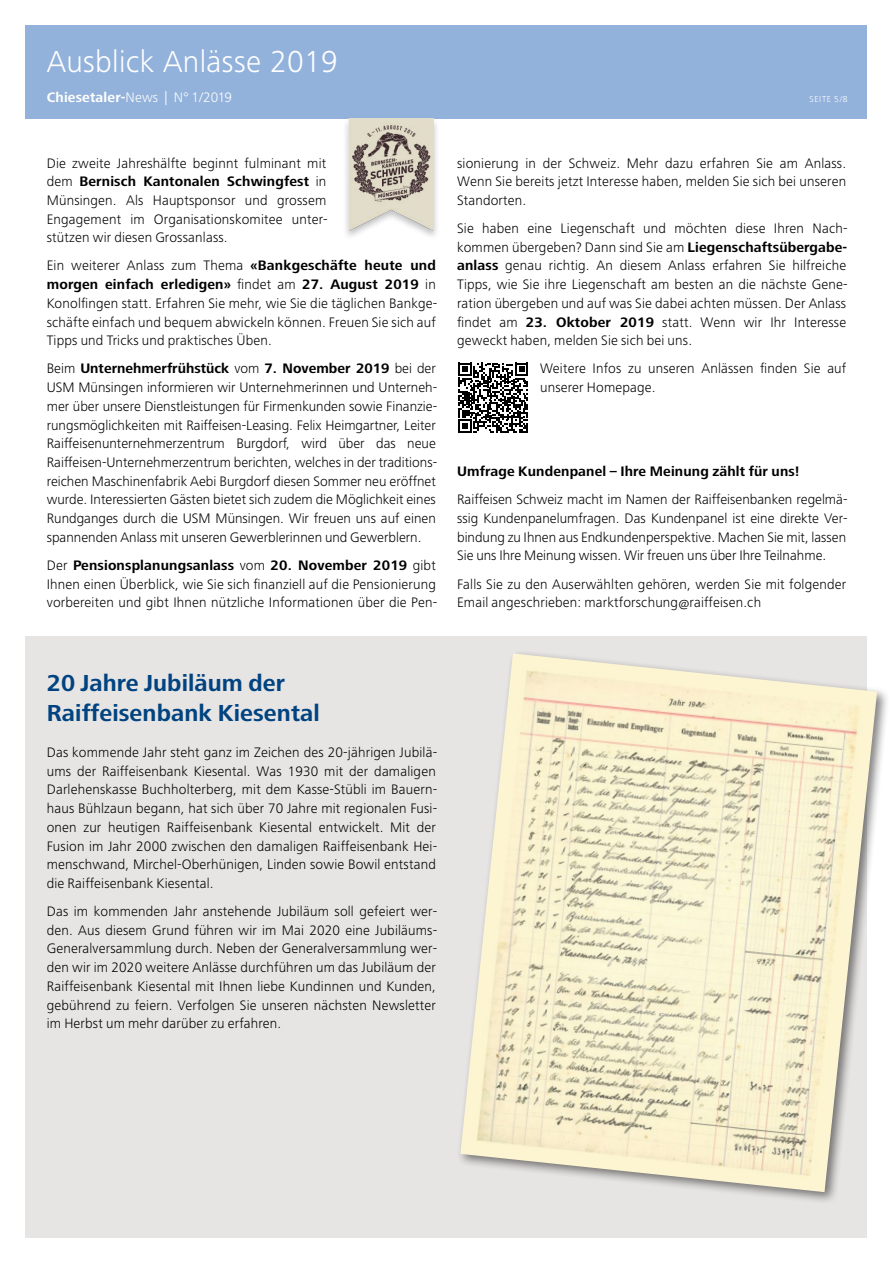
<style>
.page{position:relative;width:893px;height:1263px;background:#fff}
.page>*{position:absolute;margin:0;border:0;box-sizing:border-box;transform-origin:0 0}
.t1{font:300 31.5px "Frutiger Next LT";letter-spacing:.01em;color:#fff}
.t2{font:700 24px/30px "Frutiger Next LT";letter-spacing:.005em;color:#004380}
.t3{font:300 14.25px/18.8px "Frutiger Next LT";letter-spacing:.01em;color:#000;text-align:justify}
.t4{font:700 14.25px "Frutiger Next LT";letter-spacing:.01em;color:#000}
.t5{font:300 14.25px "Frutiger Next LT";letter-spacing:.01em;color:#fff}
.t6{font:300 9px "Frutiger Next LT";letter-spacing:.07em;color:#fff}
.s1{font-weight:700}
</style>
<div class="page">
<div style="left:26px;top:26px;width:841px;height:93px;background:#93b2db"></div>
<div style="left:26px;top:636px;width:841px;height:601px;background:#e7e5e4"></div>
<div style="left:456px;top:649px;width:434px;height:556px;background:#000;opacity:.5"></div>
<img style="left:460px;top:653px;width:417px;height:539px">
<svg style="left:458px;top:363px;width:70px;height:70px"></svg>
<div style="left:342px;top:116px;width:98px;height:125px;background:#000;opacity:.25"></div>
<img style="left:348px;top:119px;width:88px;height:112px">
<h1 class="t1" style="left:47px;top:44px;width:293px">Ausblick Anlässe 2019</h1>
<p class="t5" style="left:47px;top:90px;width:187px"><span class="s1">Chiesetaler-</span>News | N° 1/2019</p>
<p class="t6" style="left:810px;top:94px;width:39px">SEITE 5/8</p>
<p class="t3" style="left:47px;top:153px;width:282px">Die zweite Jahreshälfte beginnt fulminant mit dem <span class="s1">Bernisch Kantonalen Schwingfest</span> in Münsingen. Als Hauptsponsor und grossem Engagement im Organisationskomitee unter&shy;stützen wir diesen Grossanlass.</p>
<p class="t3" style="left:47px;top:256px;width:392px">Ein weiterer Anlass zum Thema <span class="s1">«Bankgeschäfte heute und morgen einfach erledigen»</span> findet am <span class="s1">27. August 2019</span> in Konolfingen statt. Erfahren Sie mehr, wie Sie die täglichen Bankge&shy;schäfte einfach und bequem abwickeln können. Freuen Sie sich auf Tipps und Tricks und praktisches Üben.</p>
<p class="t3" style="left:47px;top:359px;width:392px">Beim <span class="s1">Unternehmerfrühstück</span> vom <span class="s1">7. November 2019</span> bei der USM Münsingen informieren wir Unternehmerinnen und Unterneh&shy;mer über unsere Dienstleistungen für Firmenkunden sowie Finanzie&shy;rungsmöglichkeiten mit Raiffeisen-Leasing. Felix Heimgartner, Leiter Raiffeisenunternehmerzentrum Burgdorf, wird über das neue Raiffeisen-Unternehmerzentrum berichten, welches in der traditions&shy;reichen Maschinenfabrik Aebi Burgdorf diesen Sommer neu eröffnet wurde. Interessierten Gästen bietet sich zudem die Möglichkeit eines Rundganges durch die USM Münsingen. Wir freuen uns auf einen spannenden Anlass mit unseren Gewerblerinnen und Gewerblern.</p>
<p class="t3" style="left:47px;top:556px;width:392px">Der <span class="s1">Pensionsplanungsanlass</span> vom <span class="s1">20. November 2019</span> gibt Ihnen einen Überblick, wie Sie sich finanziell auf die Pensionierung vorbereiten und gibt Ihnen nützliche Informationen über die Pen-</p>
<p class="t3" style="left:457px;top:153px;width:391px">sionierung in der Schweiz. Mehr dazu erfahren Sie am Anlass.<br>Wenn Sie bereits jetzt Interesse haben, melden Sie sich bei unseren Standorten.</p>
<p class="t3" style="left:457px;top:219px;width:392px">Sie haben eine Liegenschaft und möchten diese Ihren Nach&shy;kommen übergeben? Dann sind Sie am <span class="s1">Liegenschaftsübergabe&shy;anlass</span> genau richtig. An diesem Anlass erfahren Sie hilfreiche Tipps, wie Sie ihre Liegenschaft am besten an die nächste Gene&shy;ration übergeben und auf was Sie dabei achten müssen. Der Anlass findet am <span class="s1">23. Oktober 2019</span> statt. Wenn wir Ihr Interesse geweckt haben, melden Sie sich bei uns.</p>
<p class="t3" style="left:540px;top:359px;width:308px">Weitere Infos zu unseren Anlässen finden Sie auf unserer Homepage.</p>
<p class="t4" style="left:457px;top:464px;width:344px">Umfrage Kundenpanel – Ihre Meinung zählt für uns!</p>
<p class="t3" style="left:457px;top:490px;width:392px">Raiffeisen Schweiz macht im Namen der Raiffeisenbanken regelmä&shy;ssig Kundenpanelumfragen. Das Kundenpanel ist eine direkte Ver&shy;bindung zu Ihnen aus Endkundenperspektive. Machen Sie mit, lassen Sie uns Ihre Meinung wissen. Wir freuen uns über Ihre Teilnahme.</p>
<p class="t3" style="left:457px;top:574px;width:391px">Falls Sie zu den Auserwählten gehören, werden Sie mit folgender<br>Email angeschrieben: marktforschung@raiffeisen.ch</p>
<h2 class="t2" style="left:47px;top:668px;width:275px">20 Jahre Jubiläum der<br>Raiffeisenbank Kiesental</h2>
<p class="t3" style="left:47px;top:743px;width:392px">Das kommende Jahr steht ganz im Zeichen des 20-jährigen Jubilä&shy;ums der Raiffeisenbank Kiesental. Was 1930 mit der damaligen Darlehenskasse Buchholterberg, mit dem Kasse-Stübli im Bauern&shy;haus Bühlzaun begann, hat sich über 70 Jahre mit regionalen Fusi&shy;onen zur heutigen Raiffeisenbank Kiesental entwickelt. Mit der Fusion im Jahr 2000 zwischen den damaligen Raiffeisenbank Hei&shy;menschwand, Mirchel-Oberhünigen, Linden sowie Bowil entstand die Raiffeisenbank Kiesental.</p>
<p class="t3" style="left:47px;top:902px;width:392px">Das im kommenden Jahr anstehende Jubiläum soll gefeiert wer&shy;den. Aus diesem Grund führen wir im Mai 2020 eine Jubiläums-Generalversammlung durch. Neben der Generalversammlung wer&shy;den wir im 2020 weitere Anlässe durchführen um das Jubiläum der Raiffeisenbank Kiesental mit Ihnen liebe Kundinnen und Kunden, gebührend zu feiern. Verfolgen Sie unseren nächsten Newsletter im Herbst um mehr darüber zu erfahren.</p>
</div>
